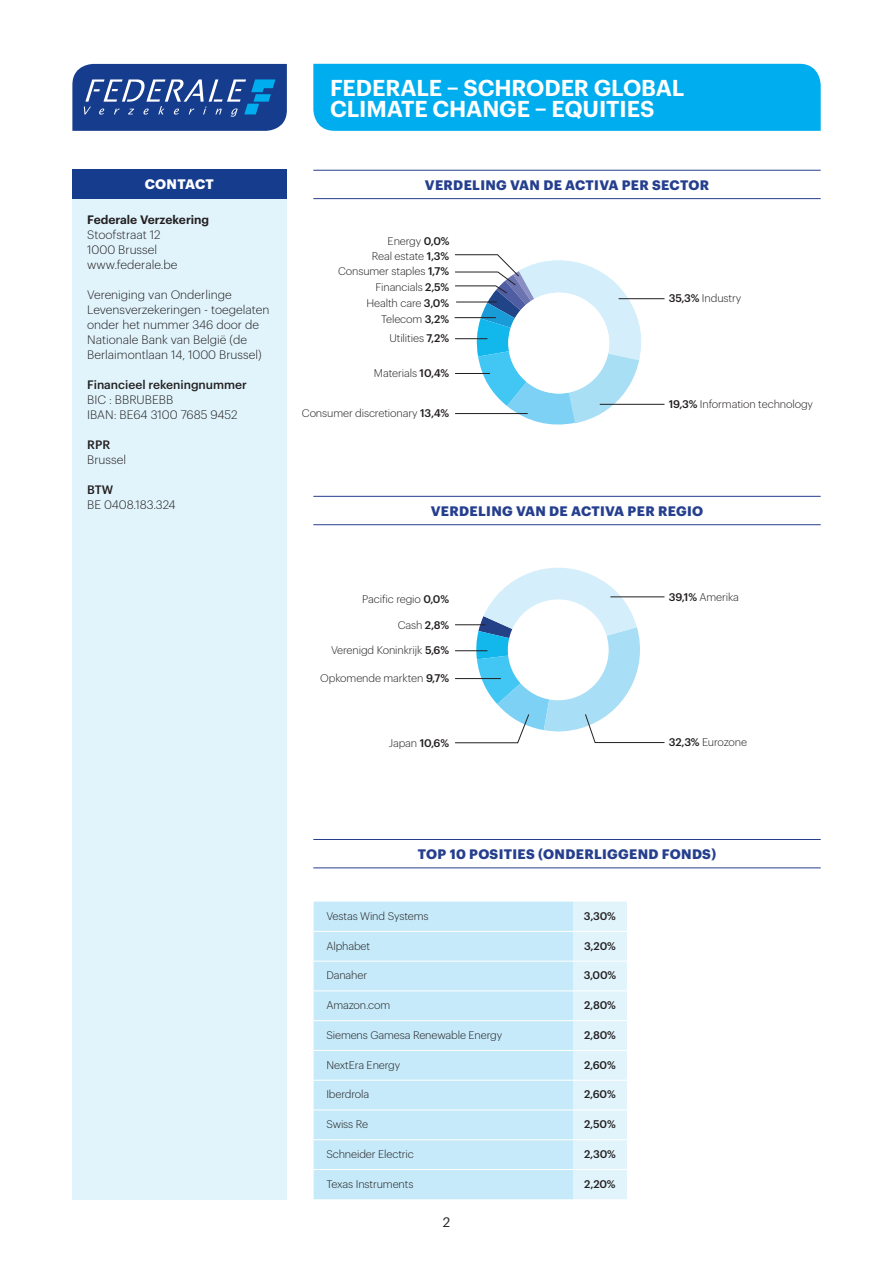
<style>
.page{position:relative;width:893px;height:1263px;background:#fff}
.page>*{position:absolute;margin:0;border:0;box-sizing:border-box;transform-origin:0 0}
.t1{font:600 22.5px/21px "Graphik";letter-spacing:-.005em;color:#fff}
.t2{font:700 13.5px "Graphik";letter-spacing:.025em;color:#253f8e}
.t3{font:700 13.5px "Graphik";letter-spacing:.02em;color:#fff}
.t4{font:13.5px "Graphik";color:#231f20}
.t5{font:300 12px/15px "Graphik";color:#231f20}
.t6{font:500 12px "Graphik";color:#231f20}
.t7{font:600 12px "Graphik";color:#231f20}
.t8{font:300 10.8px "Graphik";letter-spacing:-.01em;color:#231f20}
.t9{font:500 10.8px "Graphik";letter-spacing:-.015em;color:#231f20}
.s1{font-weight:500}
</style>
<div class="page">
<div style="left:72px;top:199px;width:215px;height:1000px;background:#e1f4fc"></div>
<div style="left:313px;top:64px;width:508px;height:67px;background:#00aeef"></div>
<div style="left:72px;top:169px;width:215px;height:30px;background:#153c8d"></div>
<svg style="left:72px;top:64px;width:215px;height:67px"></svg>
<hr style="left:313px;top:170px;width:508px;height:1px;background:#253f8e">
<hr style="left:313px;top:198px;width:508px;height:1px;background:#253f8e">
<hr style="left:619px;top:298px;width:45px;height:1px;background:#231f20">
<hr style="left:600px;top:404px;width:64px;height:1px;background:#231f20">
<hr style="left:313px;top:496px;width:508px;height:1px;background:#253f8e">
<hr style="left:313px;top:524px;width:508px;height:1px;background:#253f8e">
<svg style="left:455px;top:567px;width:210px;height:176px"></svg>
<hr style="left:610px;top:597px;width:54px;height:1px;background:#231f20">
<svg style="left:455px;top:254px;width:188px;height:171px"></svg>
<div style="left:314px;top:901px;width:259px;height:298px;background:#c6eafa"></div>
<div style="left:573px;top:901px;width:54px;height:298px;background:#e1f4fc"></div>
<hr style="left:314px;top:931px;width:259px;height:1px;background:#fff">
<hr style="left:573px;top:931px;width:54px;height:1px;background:#fff">
<hr style="left:314px;top:961px;width:259px;height:1px;background:#fff">
<hr style="left:573px;top:961px;width:54px;height:1px;background:#fff">
<hr style="left:314px;top:991px;width:259px;height:1px;background:#fff">
<hr style="left:573px;top:991px;width:54px;height:1px;background:#fff">
<hr style="left:314px;top:1020px;width:259px;height:1px;background:#fff">
<hr style="left:573px;top:1020px;width:54px;height:1px;background:#fff">
<hr style="left:314px;top:1050px;width:259px;height:1px;background:#fff">
<hr style="left:573px;top:1050px;width:54px;height:1px;background:#fff">
<hr style="left:314px;top:1080px;width:259px;height:1px;background:#fff">
<hr style="left:573px;top:1080px;width:54px;height:1px;background:#fff">
<hr style="left:314px;top:1110px;width:259px;height:1px;background:#fff">
<hr style="left:573px;top:1110px;width:54px;height:1px;background:#fff">
<hr style="left:314px;top:1139px;width:259px;height:1px;background:#fff">
<hr style="left:573px;top:1139px;width:54px;height:1px;background:#fff">
<hr style="left:314px;top:1169px;width:259px;height:1px;background:#fff">
<hr style="left:573px;top:1169px;width:54px;height:1px;background:#fff">
<hr style="left:313px;top:839px;width:508px;height:1px;background:#253f8e">
<hr style="left:313px;top:867px;width:508px;height:1px;background:#253f8e">
<p class="t3" style="left:145px;top:174px;width:71px">CONTACT</p>
<p class="t7" style="left:87px;top:210px;width:124px">Federale Verzekering</p>
<p class="t5" style="left:87px;top:226px;width:75px">Stoofstraat 12</p>
<p class="t5" style="left:87px;top:241px;width:71px">1000 Brussel</p>
<p class="t5" style="left:87px;top:256px;width:92px">www.federale.be</p>
<p class="t5" style="left:87px;top:286px;width:184px">Vereniging van Onderlinge<br>Levensverzekeringen - toegelaten onder het nummer 346 door de<br>Nationale Bank van België (de<br>Berlaimontlaan 14, 1000 Brussel)</p>
<p class="t6" style="left:87px;top:375px;width:161px">Financieel rekeningnummer</p>
<p class="t5" style="left:87px;top:391px;width:88px">BIC : BBRUBEBB</p>
<p class="t5" style="left:87px;top:406px;width:152px">IBAN: BE64 3100 7685 9452</p>
<p class="t6" style="left:87px;top:435px;width:25px">RPR</p>
<p class="t5" style="left:87px;top:451px;width:40px">Brussel</p>
<p class="t6" style="left:87px;top:480px;width:28px">BTW</p>
<p class="t5" style="left:87px;top:496px;width:90px">BE 0408.183.324</p>
<p class="t1" style="left:330px;top:75px;width:356px">FEDERALE – SCHRODER GLOBAL<br>CLIMATE CHANGE – EQUITIES</p>
<p class="t2" style="left:425px;top:174px;width:286px">VERDELING VAN DE ACTIVA PER SECTOR</p>
<p class="t8" style="left:388px;top:233px;width:63px">Energy <span class="s1">0,0%</span></p>
<p class="t8" style="left:372px;top:248px;width:79px">Real estate <span class="s1">1,3%</span></p>
<p class="t8" style="left:338px;top:264px;width:113px">Consumer staples <span class="s1">1,7%</span></p>
<p class="t8" style="left:375px;top:280px;width:75px">Financials <span class="s1">2,5%</span></p>
<p class="t8" style="left:366px;top:296px;width:84px">Health care <span class="s1">3,0%</span></p>
<p class="t8" style="left:381px;top:311px;width:69px">Telecom <span class="s1">3,2%</span></p>
<p class="t8" style="left:389px;top:330px;width:61px">Utilities <span class="s1">7,2%</span></p>
<p class="t8" style="left:374px;top:365px;width:77px">Materials <span class="s1">10,4%</span></p>
<p class="t8" style="left:302px;top:405px;width:149px">Consumer discretionary <span class="s1">13,4%</span></p>
<p class="t8" style="left:669px;top:291px;width:74px"><span class="s1">35,3%</span> Industry</p>
<p class="t8" style="left:669px;top:396px;width:146px"><span class="s1">19,3%</span> Information technology</p>
<p class="t2" style="left:431px;top:500px;width:274px">VERDELING VAN DE ACTIVA PER REGIO</p>
<p class="t8" style="left:362px;top:591px;width:88px">Pacific regio <span class="s1">0,0%</span></p>
<p class="t8" style="left:398px;top:617px;width:53px">Cash <span class="s1">2,8%</span></p>
<p class="t8" style="left:331px;top:643px;width:120px">Verenigd Koninkrijk <span class="s1">5,6%</span></p>
<p class="t8" style="left:320px;top:670px;width:130px">Opkomende markten <span class="s1">9,7%</span></p>
<p class="t8" style="left:669px;top:589px;width:72px"><span class="s1">39,1%</span> Amerika</p>
<p class="t8" style="left:389px;top:735px;width:62px">Japan <span class="s1">10,6%</span></p>
<p class="t8" style="left:669px;top:734px;width:80px"><span class="s1">32,3%</span> Eurozone</p>
<p class="t2" style="left:418px;top:844px;width:300px">TOP 10 POSITIES (ONDERLIGGEND FONDS)</p>
<p class="t8" style="left:326px;top:908px;width:104px">Vestas Wind Systems</p>
<p class="t9" style="left:584px;top:908px;width:34px">3,30%</p>
<p class="t8" style="left:326px;top:938px;width:45px">Alphabet</p>
<p class="t9" style="left:584px;top:937px;width:33px">3,20%</p>
<p class="t8" style="left:326px;top:968px;width:42px">Danaher</p>
<p class="t9" style="left:584px;top:967px;width:34px">3,00%</p>
<p class="t8" style="left:326px;top:997px;width:65px">Amazon.com</p>
<p class="t9" style="left:584px;top:997px;width:33px">2,80%</p>
<p class="t8" style="left:326px;top:1027px;width:177px">Siemens Gamesa Renewable Energy</p>
<p class="t9" style="left:584px;top:1027px;width:33px">2,80%</p>
<p class="t8" style="left:326px;top:1057px;width:75px">NextEra Energy</p>
<p class="t9" style="left:584px;top:1056px;width:33px">2,60%</p>
<p class="t8" style="left:326px;top:1087px;width:44px">Iberdrola</p>
<p class="t9" style="left:584px;top:1086px;width:33px">2,60%</p>
<p class="t8" style="left:326px;top:1116px;width:43px">Swiss Re</p>
<p class="t9" style="left:584px;top:1116px;width:33px">2,50%</p>
<p class="t8" style="left:326px;top:1146px;width:89px">Schneider Electric</p>
<p class="t9" style="left:584px;top:1146px;width:33px">2,30%</p>
<p class="t8" style="left:326px;top:1176px;width:89px">Texas Instruments</p>
<p class="t9" style="left:584px;top:1176px;width:33px">2,20%</p>
<p class="t4" style="left:443px;top:1212px;width:9px">2</p>
</div>
